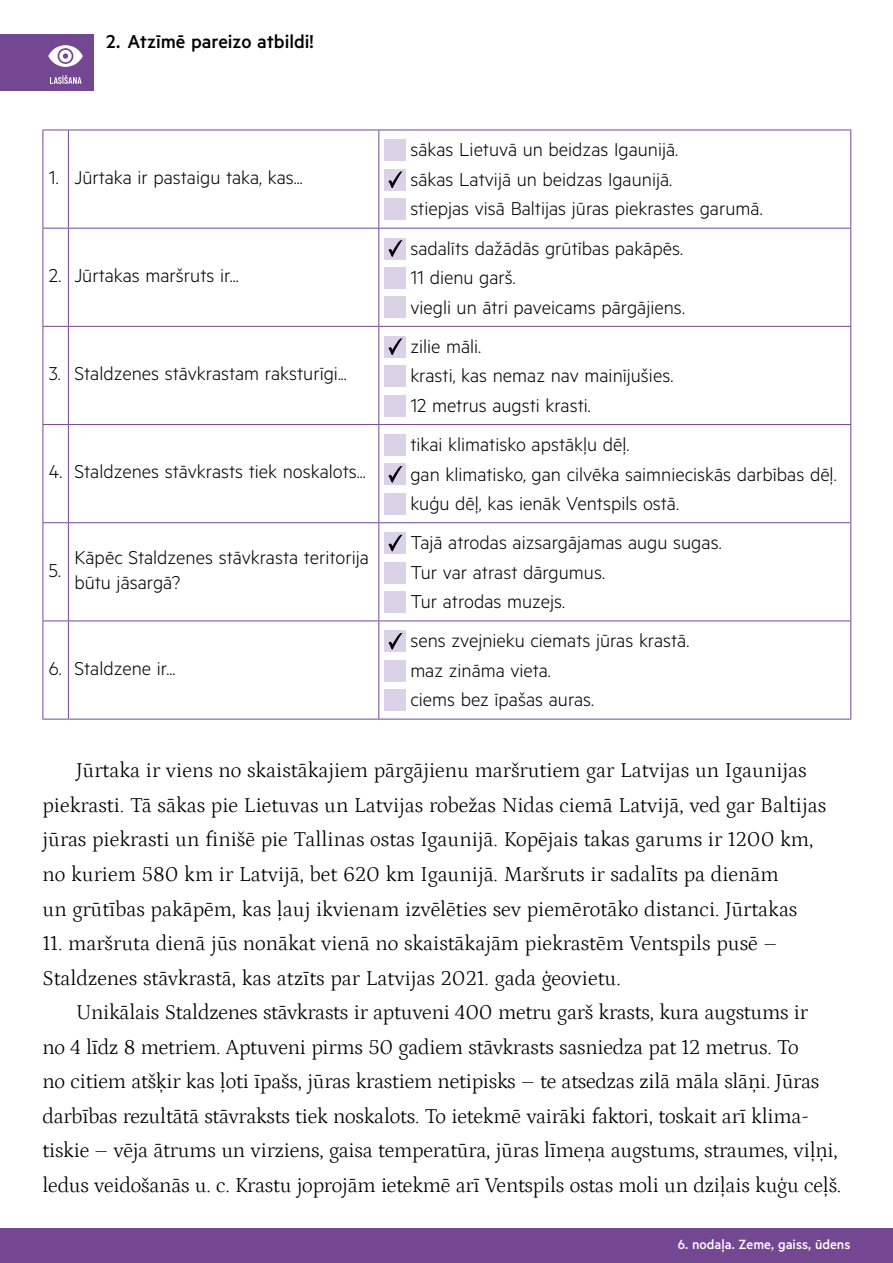
<style>
.page{position:relative;width:893px;height:1263px;background:#fff}
.page>*{position:absolute;margin:0;border:0;box-sizing:border-box;transform-origin:0 0}
.t1{font:300 21px/34.5px "Petrona";letter-spacing:-.01em;color:#000}
.t2{font:300 21px/29.4px "Metric";color:#000}
.t3{font:500 21px "Metric";color:#000}
.t4{font:500 15px "Metric";color:#fff}
</style>
<div class="page">
<div style="left:0;top:1229px;width:893px;height:34px;background:#744792"></div>
<div style="left:0;top:34px;width:94px;height:56px;background:#744792"></div>
<svg style="left:50px;top:75px;width:32px;height:9px"></svg>
<svg style="left:48px;top:45px;width:35px;height:22px"></svg>
<svg style="left:44px;top:130px;width:24px;height:1px"></svg>
<hr style="left:43px;top:130px;width:1px;height:98px;background:#744792">
<hr style="left:68px;top:130px;width:311px;height:1px;background:#744792">
<hr style="left:68px;top:130px;width:1px;height:98px;background:#744792">
<hr style="left:379px;top:130px;width:472px;height:1px;background:#744792">
<hr style="left:378px;top:130px;width:1px;height:98px;background:#744792">
<hr style="left:850px;top:130px;width:1px;height:98px;background:#744792">
<svg style="left:43px;top:228px;width:25px;height:1px"></svg>
<hr style="left:43px;top:229px;width:1px;height:97px;background:#744792">
<hr style="left:68px;top:228px;width:311px;height:1px;background:#744792">
<hr style="left:68px;top:229px;width:1px;height:97px;background:#744792">
<hr style="left:379px;top:228px;width:472px;height:1px;background:#744792">
<hr style="left:378px;top:229px;width:1px;height:97px;background:#744792">
<hr style="left:850px;top:229px;width:1px;height:97px;background:#744792">
<svg style="left:43px;top:326px;width:25px;height:1px"></svg>
<hr style="left:43px;top:327px;width:1px;height:97px;background:#744792">
<hr style="left:68px;top:326px;width:311px;height:1px;background:#744792">
<hr style="left:68px;top:327px;width:1px;height:97px;background:#744792">
<hr style="left:379px;top:326px;width:472px;height:1px;background:#744792">
<hr style="left:378px;top:327px;width:1px;height:97px;background:#744792">
<hr style="left:850px;top:327px;width:1px;height:97px;background:#744792">
<svg style="left:43px;top:424px;width:25px;height:1px"></svg>
<hr style="left:43px;top:425px;width:1px;height:97px;background:#744792">
<hr style="left:68px;top:424px;width:311px;height:1px;background:#744792">
<hr style="left:68px;top:425px;width:1px;height:97px;background:#744792">
<hr style="left:379px;top:424px;width:472px;height:1px;background:#744792">
<hr style="left:378px;top:425px;width:1px;height:97px;background:#744792">
<hr style="left:850px;top:425px;width:1px;height:97px;background:#744792">
<svg style="left:43px;top:522px;width:25px;height:1px"></svg>
<hr style="left:43px;top:523px;width:1px;height:97px;background:#744792">
<hr style="left:68px;top:522px;width:311px;height:1px;background:#744792">
<hr style="left:68px;top:523px;width:1px;height:97px;background:#744792">
<hr style="left:379px;top:522px;width:472px;height:1px;background:#744792">
<hr style="left:378px;top:523px;width:1px;height:97px;background:#744792">
<hr style="left:850px;top:523px;width:1px;height:97px;background:#744792">
<svg style="left:43px;top:620px;width:25px;height:1px"></svg>
<hr style="left:43px;top:621px;width:1px;height:98px;background:#744792">
<hr style="left:68px;top:620px;width:311px;height:1px;background:#744792">
<hr style="left:68px;top:621px;width:1px;height:98px;background:#744792">
<hr style="left:379px;top:620px;width:472px;height:1px;background:#744792">
<hr style="left:378px;top:621px;width:1px;height:98px;background:#744792">
<hr style="left:850px;top:621px;width:1px;height:98px;background:#744792">
<svg style="left:43px;top:719px;width:25px;height:1px"></svg>
<hr style="left:68px;top:719px;width:311px;height:1px;background:#744792">
<hr style="left:379px;top:719px;width:472px;height:1px;background:#744792">
<div style="left:385px;top:140px;width:21px;height:21px;background:#dbd2e8"></div>
<div style="left:385px;top:169px;width:21px;height:21px;background:#dbd2e8"></div>
<svg style="left:388px;top:171px;width:14px;height:17px"></svg>
<div style="left:385px;top:199px;width:21px;height:21px;background:#dbd2e8"></div>
<div style="left:385px;top:238px;width:21px;height:21px;background:#dbd2e8"></div>
<svg style="left:388px;top:240px;width:14px;height:17px"></svg>
<div style="left:385px;top:267px;width:21px;height:22px;background:#dbd2e8"></div>
<div style="left:385px;top:297px;width:21px;height:21px;background:#dbd2e8"></div>
<div style="left:385px;top:336px;width:21px;height:21px;background:#dbd2e8"></div>
<svg style="left:388px;top:338px;width:14px;height:17px"></svg>
<div style="left:385px;top:366px;width:21px;height:21px;background:#dbd2e8"></div>
<div style="left:385px;top:395px;width:21px;height:21px;background:#dbd2e8"></div>
<div style="left:385px;top:434px;width:21px;height:22px;background:#dbd2e8"></div>
<div style="left:385px;top:464px;width:21px;height:21px;background:#dbd2e8"></div>
<svg style="left:388px;top:466px;width:14px;height:17px"></svg>
<div style="left:385px;top:493px;width:21px;height:21px;background:#dbd2e8"></div>
<div style="left:385px;top:532px;width:21px;height:22px;background:#dbd2e8"></div>
<svg style="left:388px;top:535px;width:14px;height:17px"></svg>
<div style="left:385px;top:562px;width:21px;height:21px;background:#dbd2e8"></div>
<div style="left:385px;top:591px;width:21px;height:22px;background:#dbd2e8"></div>
<div style="left:385px;top:631px;width:21px;height:21px;background:#dbd2e8"></div>
<svg style="left:388px;top:633px;width:14px;height:17px"></svg>
<div style="left:385px;top:660px;width:21px;height:21px;background:#dbd2e8"></div>
<div style="left:385px;top:690px;width:21px;height:21px;background:#dbd2e8"></div>
<p class="t3" style="left:106px;top:29px;width:209px">2. Atzīmē pareizo atbildi!</p>
<p class="t2" style="left:49px;top:162px;width:255px">1. Jūrtaka ir pastaigu taka, kas...</p>
<p class="t2" style="left:49px;top:260px;width:191px">2. Jūrtakas maršruts ir...</p>
<p class="t2" style="left:49px;top:358px;width:299px">3. Staldzenes stāvkrastam raksturīgi...</p>
<p class="t2" style="left:49px;top:456px;width:318px">4. Staldzenes stāvkrasts tiek noskalots...</p>
<p class="t2" style="left:49px;top:554px;width:14px">5.</p>
<p class="t2" style="left:74px;top:544px;width:296px;line-height:25.2px">Kāpēc Staldzenes stāvkrasta teritorija būtu jāsargā?</p>
<p class="t2" style="left:49px;top:652px;width:128px">6. Staldzene ir...</p>
<p class="t2" style="left:410px;top:134px;width:354px">sākas Lietuvā un beidzas Igaunijā.<br>sākas Latvijā un beidzas Igaunijā.<br>stiepjas visā Baltijas jūras piekrastes garumā.</p>
<p class="t2" style="left:410px;top:233px;width:276px">sadalīts dažādās grūtības pakāpēs.<br>11 dienu garš.<br>viegli un ātri paveicams pārgājiens.</p>
<p class="t2" style="left:410px;top:331px;width:265px">zilie māli.<br>krasti, kas nemaz nav mainījušies.<br>12 metrus augsti krasti.</p>
<p class="t2" style="left:410px;top:429px;width:428px">tikai klimatisko apstākļu dēļ.<br>gan klimatisko, gan cilvēka saimnieciskās darbības dēļ. kuģu dēļ, kas ienāk Ventspils ostā.</p>
<p class="t2" style="left:410px;top:527px;width:313px">Tajā atrodas aizsargājamas augu sugas.<br>Tur var atrast dārgumus.<br>Tur atrodas muzejs.</p>
<p class="t2" style="left:410px;top:625px;width:281px">sens zvejnieku ciemats jūras krastā. maz zināma vieta.<br>ciems bez īpašas auras.</p>
<p class="t1" style="left:43px;top:752px;width:785px;text-indent:34px">Jūrtaka ir viens no skaistākajiem pārgājienu maršrutiem gar Latvijas un Igaunijas piekrasti. Tā sākas pie Lietuvas un Latvijas robežas Nidas ciemā Latvijā, ved gar Baltijas jūras piekrasti un finišē pie Tallinas ostas Igaunijā. Kopējais takas garums ir 1200 km, no kuriem 580 km ir Latvijā, bet 620 km Igaunijā. Maršruts ir sadalīts pa dienām<br>un grūtības pakāpēm, kas ļauj ikvienam izvēlēties sev piemērotāko distanci. Jūrtakas</p>
<p class="t1" style="left:43px;top:924px;width:736px">11. maršruta dienā jūs nonākat vienā no skaistākajām piekrastēm Ventspils pusē –<br>Staldzenes stāvkrastā, kas atzīts par Latvijas 2021. gada ģeovietu.</p>
<p class="t1" style="left:43px;top:993px;width:800px;text-indent:34px">Unikālais Staldzenes stāvkrasts ir aptuveni 400 metru garš krasts, kura augstums ir<br>no 4 līdz 8 metriem. Aptuveni pirms 50 gadiem stāvkrasts sasniedza pat 12 metrus. To<br>no citiem atšķir kas ļoti īpašs, jūras krastiem netipisks – te atsedzas zilā māla slāņi. Jūras darbības rezultātā stāvraksts tiek noskalots. To ietekmē vairāki faktori, toskait arī klima&shy;tiskie – vēja ātrums un virziens, gaisa temperatūra, jūras līmeņa augstums, straumes, viļņi, ledus veidošanās u. c. Krastu joprojām ietekmē arī Ventspils ostas moli un dziļais kuģu ceļš.</p>
<p class="t4" style="left:678px;top:1236px;width:174px">6. nodaļa. Zeme, gaiss, ūdens</p>
</div>
